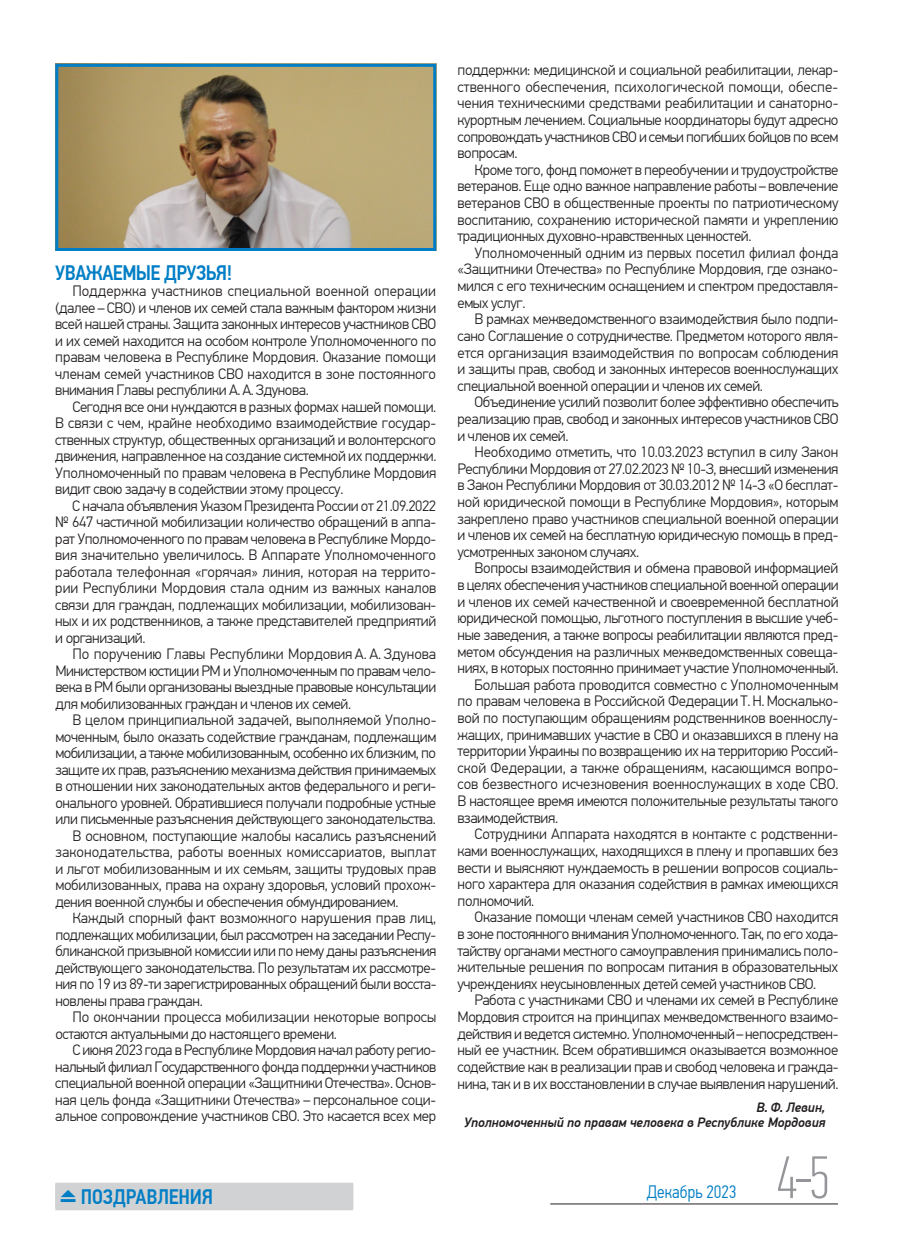
<style>
.page{position:relative;width:915px;height:1255px;background:#fff}
.page>*{position:absolute;margin:0;border:0;box-sizing:border-box;transform-origin:0 0}
.t1{font:100 60px "PF Din Text Comp Pro";color:#939598}
.t2{font:500 21px "PF Din Text Cond Pro";letter-spacing:-.025em;color:#007ec5}
.t3{font:300 18px "PF Din Text Cond Pro";letter-spacing:.005em;color:#007ec5}
.t4{font:300 15px/16.6px "PF Din Text Pro";letter-spacing:-.025em;color:#231f20;text-align:justify}
.t5{font:300 15px "PF Din Text Pro";letter-spacing:-.005em;color:#231f20}
.t6{font:300 15px "PF Din Text Pro";color:#231f20}
.t7{font:300 15px "PF Din Text Pro";letter-spacing:.005em;color:#231f20}
.t8{font:italic 500 13.5px/15.1px "PF Din Text Pro";letter-spacing:-.005em;color:#231f20;text-align:right}
</style>
<div class="page">
<hr style="left:550px;top:1203px;width:287px;height:1px;background:#231f20">
<div style="left:55px;top:1182px;width:298px;height:26px;background:#d1d2d4"></div>
<div style="left:55px;top:1184px;width:298px;height:26px;background:#d1d2d4"></div>
<img style="left:59px;top:68px;width:373px;height:179px">
<div style="left:55px;top:64px;width:381px;height:187px;border:3px solid #007ec5"></div>
<h2 class="t2" style="left:55px;top:260px;width:178px">УВАЖАЕМЫЕ ДРУЗЬЯ!</h2>
<p class="t4" style="left:55px;top:283px;width:382px;text-indent:17px">Поддержка участников специальной военной операции (далее – СВО) и членов их семей стала важным фактором жизни всей нашей страны. Защита законных интересов участников СВО и их семей находится на особом контроле Уполномоченного по правам человека в Республике Мордовия. Оказание помощи членам семей участников СВО находится в зоне постоянного внимания Главы республики А.А.Здунова.</p>
<p class="t4" style="left:55px;top:398px;width:382px;text-indent:17px">Сегодня все они нуждаются в разных формах нашей помощи.<br>В связи с чем, крайне необходимо взаимодействие государ&shy;ственных структур, общественных организаций и волонтерского движения, направленное на создание системной их поддержки.<br>Уполномоченный по правам человека в Республике Мордовия видит свою задачу в содействии этому процессу.</p>
<p class="t4" style="left:55px;top:497px;width:382px;text-indent:17px">С начала объявления Указом Президента России от 21.09.2022 № 647 частичной мобилизации количество обращений в аппа&shy;рат Уполномоченного по правам человека в Республике Мордо&shy;вия значительно увеличилось. В Аппарате Уполномоченного работала телефонная «горячая» линия, которая на террито&shy;рии Республики Мордовия стала одним из важных каналов связи для граждан, подлежащих мобилизации, мобилизован&shy;ных и их родственников, а также представителей предприятий и организаций.</p>
<p class="t4" style="left:55px;top:646px;width:382px;text-indent:17px">По поручению Главы Республики Мордовия А. А. Здунова Министерством юстиции РМ и Уполномоченным по правам чело&shy;века в РМ были организованы выездные правовые консультации для мобилизованных граждан и членов их семей.</p>
<p class="t5" style="left:72px;top:711px;width:365px">В целом принципиальной задачей, выполняемой Уполно-</p>
<p class="t4" style="left:55px;top:728px;width:382px">моченным, было оказать содействие гражданам, подлежащим</p>
<p class="t4" style="left:55px;top:745px;width:382px">мобилизации, а также мобилизованным, особенно их близким, по</p>
<p class="t4" style="left:55px;top:761px;width:382px">защите их прав, разъяснению механизма действия принимаемых</p>
<p class="t4" style="left:55px;top:778px;width:382px">в отношении них законодательных актов федерального и реги-</p>
<p class="t4" style="left:55px;top:794px;width:382px">онального уровней. Обратившиеся получали подробные устные</p>
<p class="t4" style="left:55px;top:811px;width:382px">или письменные разъяснения действующего законодательства.</p>
<p class="t5" style="left:72px;top:827px;width:365px">В основном, поступающие жалобы касались разъяснений</p>
<p class="t7" style="left:55px;top:843px;width:382px">законодательства, работы военных комиссариатов, выплат</p>
<p class="t4" style="left:55px;top:860px;width:382px">и льгот мобилизованным и их семьям, защиты трудовых прав</p>
<p class="t4" style="left:55px;top:877px;width:382px">мобилизованных, права на охрану здоровья, условий прохож-</p>
<p class="t4" style="left:55px;top:893px;width:344px">дения военной службы и обеспечения обмундированием.</p>
<p class="t6" style="left:72px;top:909px;width:365px">Каждый спорный факт возможного нарушения прав лиц,</p>
<p class="t4" style="left:55px;top:926px;width:382px">подлежащих мобилизации, был рассмотрен на заседании Респу-</p>
<p class="t4" style="left:55px;top:943px;width:382px">бликанской призывной комиссии или по нему даны разъяснения</p>
<p class="t4" style="left:55px;top:959px;width:382px">действующего законодательства. По результатам их рассмотре-</p>
<p class="t4" style="left:55px;top:976px;width:382px">ния по 19 из 89‑ти зарегистрированных обращений были восста-</p>
<p class="t4" style="left:55px;top:992px;width:149px">новлены права граждан.</p>
<p class="t5" style="left:72px;top:1008px;width:365px">По окончании процесса мобилизации некоторые вопросы</p>
<p class="t4" style="left:55px;top:1025px;width:283px">остаются актуальными до настоящего времени.</p>
<p class="t4" style="left:72px;top:1042px;width:365px">С июня 2023 года в Республике Мордовия начал работу регио-</p>
<p class="t4" style="left:55px;top:1058px;width:382px">нальный филиал Государственного фонда поддержки участников</p>
<p class="t4" style="left:55px;top:1075px;width:382px">специальной военной операции «Защитники Отечества». Основ-</p>
<p class="t4" style="left:55px;top:1091px;width:382px">ная цель фонда «Защитники Отечества» – персональное соци-</p>
<p class="t4" style="left:55px;top:1108px;width:382px">альное сопровождение участников СВО. Это касается всех мер</p>
<p class="t4" style="left:457px;top:62px;width:382px;text-align:left">поддержки: медицинской и социальной реабилитации, лекар&shy;ственного обеспечения, психологической помощи, обеспе&shy;чения техническими средствами реабилитации и санаторно-- курортным лечением. Социальные координаторы будут адресно сопровождать участников СВО и семьи погибших бойцов по всем вопросам.</p>
<p class="t4" style="left:457px;top:161px;width:382px;text-indent:17px">Кроме того, фонд поможет в переобучении и трудоустройстве ветеранов. Еще одно важное направление работы–вовлечение ветеранов СВО в общественные проекты по патриотическому воспитанию, сохранению исторической памяти и укреплению традиционных духовно--нравственных ценностей.</p>
<p class="t4" style="left:457px;top:244px;width:382px;text-indent:17px">Уполномоченный одним из первых посетил филиал фонда «Защитники Отечества» по Республике Мордовия, где ознако&shy;мился с его техническим оснащением и спектром предоставля&shy;емых услуг.</p>
<p class="t4" style="left:457px;top:311px;width:382px;text-indent:17px">В рамках межведомственного взаимодействия было подпи&shy;сано Соглашение о сотрудничестве. Предметом которого явля&shy;ется организация взаимодействия по вопросам соблюдения и защиты прав, свобод и законных интересов военнослужащих специальной военной операции и членов их семей.</p>
<p class="t4" style="left:457px;top:394px;width:382px;text-indent:17px">Объединение усилий позволит более эффективно обеспечить реализацию прав, свобод и законных интересов участников СВО и членов их семей.</p>
<p class="t4" style="left:457px;top:444px;width:382px;text-indent:17px">Необходимо отметить, что 10.03.2023 вступил в силу Закон Республики Мордовия от 27.02.2023 № 10-З, внесший изменения в Закон Республики Мордовия от 30.03.2012 № 14-З «О бесплат&shy;ной юридической помощи в Республике Мордовия», которым закреплено право участников специальной военной операции и членов их семей на бесплатную юридическую помощь в пред&shy;усмотренных законом случаях.</p>
<p class="t4" style="left:474px;top:560px;width:365px">Вопросы взаимодействия и обмена правовой информацией</p>
<p class="t4" style="left:457px;top:577px;width:382px">в целях обеспечения участников специальной военной операции</p>
<p class="t4" style="left:457px;top:593px;width:382px">и членов их семей качественной и своевременной бесплатной</p>
<p class="t4" style="left:457px;top:610px;width:382px">юридической помощью, льготного поступления в высшие учеб-</p>
<p class="t4" style="left:457px;top:626px;width:382px">ные заведения, а также вопросы реабилитации являются пред-</p>
<p class="t4" style="left:457px;top:643px;width:382px">метом обсуждения на различных межведомственных совеща-</p>
<p class="t4" style="left:457px;top:660px;width:382px">ниях, в которых постоянно принимает участие Уполномоченный.</p>
<p class="t4" style="left:474px;top:676px;width:365px">Большая работа проводится совместно с Уполномоченным</p>
<p class="t4" style="left:457px;top:693px;width:382px">по правам человека в Российской ФедерацииТ.Н.Москалько-</p>
<p class="t4" style="left:457px;top:709px;width:382px">вой по поступающим обращениям родственников военнослу-</p>
<p class="t4" style="left:457px;top:726px;width:382px">жащих, принимавших участие в СВО и оказавшихся в плену на</p>
<p class="t4" style="left:457px;top:743px;width:382px">территории Украины по возвращению их на территорию Россий-</p>
<p class="t6" style="left:457px;top:759px;width:382px">ской Федерации, а также обращениям, касающимся вопро-</p>
<p class="t5" style="left:457px;top:775px;width:382px">сов безвестного исчезновения военнослужащих в ходе СВО.</p>
<p class="t4" style="left:457px;top:792px;width:382px">В настоящее время имеются положительные результаты такого</p>
<p class="t4" style="left:457px;top:809px;width:102px">взаимодействия.</p>
<p class="t5" style="left:474px;top:825px;width:365px">Сотрудники Аппарата находятся в контакте с родственни-</p>
<p class="t4" style="left:457px;top:842px;width:382px">ками военнослужащих, находящихся в плену и пропавших без</p>
<p class="t4" style="left:457px;top:859px;width:382px">вести и выясняют нуждаемость в решении вопросов социаль-</p>
<p class="t4" style="left:457px;top:875px;width:382px">ного характера для оказания содействия в рамках имеющихся</p>
<p class="t4" style="left:457px;top:892px;width:78px">полномочий.</p>
<p class="t4" style="left:474px;top:909px;width:365px">Оказание помощи членам семей участников СВО находится</p>
<p class="t4" style="left:457px;top:925px;width:382px">в зоне постоянного внимания Уполномоченного. Так, по его хода-</p>
<p class="t4" style="left:457px;top:942px;width:382px">тайству органами местного самоуправления принимались поло-</p>
<p class="t4" style="left:457px;top:958px;width:382px">жительные решения по вопросам питания в образовательных</p>
<p class="t4" style="left:457px;top:975px;width:360px">учреждениях неусыновленных детей семей участников СВО.</p>
<p class="t4" style="left:474px;top:992px;width:365px">Работа с участниками СВО и членами их семей в Республике</p>
<p class="t4" style="left:457px;top:1008px;width:382px">Мордовия строится на принципах межведомственного взаимо-</p>
<p class="t4" style="left:457px;top:1025px;width:382px">действия и ведется системно. Уполномоченный–непосредствен-</p>
<p class="t4" style="left:457px;top:1042px;width:382px">ный ее участник. Всем обратившимся оказывается возможное</p>
<p class="t4" style="left:457px;top:1058px;width:382px">содействие как в реализации прав и свобод человека и гражда-</p>
<p class="t4" style="left:457px;top:1075px;width:382px">нина, так и в их восстановлении в случае выявления нарушений.</p>
<p class="t8" style="left:463px;top:1100px;width:363px">В. Ф. Левин,<br>Уполномоченный по правам человека в Республике Мордовия</p>
<h2 class="t2" style="left:60px;top:1183px;width:155px">⏏ ПОЗДРАВЛЕНИЯ</h2>
<p class="t3" style="left:646px;top:1181px;width:92px">Декабрь 2023</p>
<h1 class="t1" style="left:776px;top:1143px;width:55px">4-5</h1>
</div>
